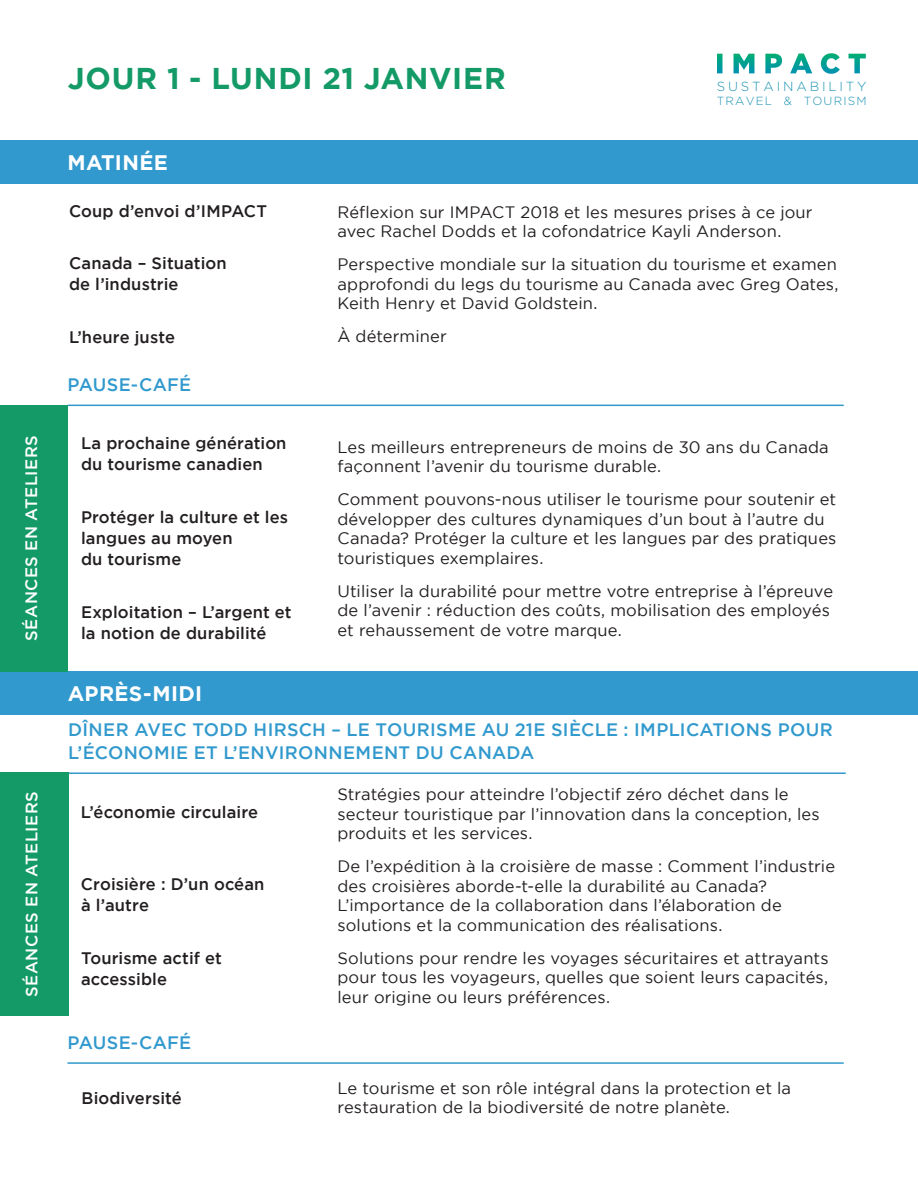
<style>
.page{position:relative;width:918px;height:1188px;background:#fff}
.page>*{position:absolute;margin:0;border:0;box-sizing:border-box;transform-origin:0 0}
.t1{font:700 30px "Gotham";letter-spacing:.025em;color:#139a67}
.t2{font:700 21px "Gotham";letter-spacing:.015em;color:#fff}
.t3{font:500 18px/22.5px "Gotham";letter-spacing:.02em;color:#3199cd}
.t4{font:500 16.65px/21px "Gotham";letter-spacing:.005em;color:#231f20}
.t5{font:16.5px/19.5px "Gotham";letter-spacing:.01em;color:#231f20}
.t6{font:500 16.5px "Gotham";letter-spacing:.03em;color:#fff}
.t7{font:300 13.2px "Gotham";letter-spacing:.215em;color:#1b92b3}
.t8{font:300 11.7px "Gotham";letter-spacing:.1em;color:#1b92b3}
</style>
<div class="page">
<div style="left:0;top:140px;width:918px;height:44px;background:#3199cd"></div>
<svg style="left:717px;top:53px;width:149px;height:21px"></svg>
<hr style="left:68px;top:405px;width:776px;height:1px;background:#3199cd">
<hr style="left:68px;top:1062px;width:776px;height:2px;background:#3199cd">
<hr style="left:68px;top:772px;width:778px;height:2px;background:#3199cd">
<div style="left:0;top:671px;width:918px;height:44px;background:#3199cd"></div>
<div style="left:0;top:405px;width:68px;height:266px;background:#139a67"></div>
<div style="left:0;top:772px;width:68px;height:244px;background:#139a67"></div>
<p class="t6" style="left:22px;top:641px;width:207px;rotate:-90deg">SÉANCES EN ATELIERS</p>
<p class="t6" style="left:22px;top:997px;width:207px;rotate:-90deg">SÉANCES EN ATELIERS</p>
<h1 class="t1" style="left:68px;top:61px;width:440px">JOUR 1 - LUNDI 21 JANVIER</h1>
<p class="t2" style="left:68px;top:150px;width:102px">MATINÉE</p>
<p class="t7" style="left:717px;top:79px;width:151px">SUSTAINABILITY</p>
<p class="t8" style="left:717px;top:94px;width:151px">TRAVEL &amp; TOURISM</p>
<p class="t4" style="left:69px;top:200px;width:200px">Coup d’envoi d’IMPACT</p>
<p class="t4" style="left:69px;top:253px;width:159px">Canada – Situation de l’industrie</p>
<p class="t4" style="left:69px;top:326px;width:108px">L’heure juste</p>
<p class="t3" style="left:68px;top:373px;width:125px">PAUSE-CAFÉ</p>
<p class="t4" style="left:81px;top:433px;width:207px">La prochaine génération du tourisme canadien</p>
<p class="t4" style="left:81px;top:506px;width:209px">Protéger la culture et les langues au moyen<br>du tourisme</p>
<p class="t4" style="left:81px;top:601px;width:212px">Exploitation – L’argent et la notion de durabilité</p>
<p class="t2" style="left:68px;top:681px;width:136px">APRÈS-MIDI</p>
<p class="t5" style="left:338px;top:202px;width:477px">Réflexion sur IMPACT 2018 et les mesures prises à ce jour avec Rachel Dodds et la cofondatrice Kayli Anderson.</p>
<p class="t5" style="left:338px;top:254px;width:503px;text-align:justify">Perspective mondiale sur la situation du tourisme et examen approfondi du legs du tourisme au Canada avec Greg Oates, Keith Henry et David Goldstein.</p>
<p class="t5" style="left:338px;top:326px;width:111px">À déterminer</p>
<p class="t5" style="left:338px;top:437px;width:493px">Les meilleurs entrepreneurs de moins de 30 ans du Canada façonnent l’avenir du tourisme durable.</p>
<p class="t5" style="left:338px;top:489px;width:500px">Comment pouvons-nous utiliser le tourisme pour soutenir et développer des cultures dynamiques d’un bout à l’autre du Canada? Protéger la culture et les langues par des pratiques touristiques exemplaires.</p>
<p class="t5" style="left:338px;top:581px;width:497px">Utiliser la durabilité pour mettre votre entreprise à l’épreuve de l’avenir : réduction des coûts, mobilisation des employés et rehaussement de votre marque.</p>
<p class="t3" style="left:68px;top:718px;width:766px">DÎNER AVEC TODD HIRSCH – LE TOURISME AU 21E SIÈCLE : IMPLICATIONS POUR<br>L’ÉCONOMIE ET L’ENVIRONNEMENT DU CANADA</p>
<p class="t4" style="left:81px;top:801px;width:179px">L’économie circulaire</p>
<p class="t4" style="left:81px;top:873px;width:185px">Croisière : D’un océan à l’autre</p>
<p class="t4" style="left:81px;top:947px;width:142px">Tourisme actif et accessible</p>
<p class="t3" style="left:68px;top:1031px;width:125px">PAUSE-CAFÉ</p>
<p class="t4" style="left:82px;top:1087px;width:102px">Biodiversité</p>
<p class="t5" style="left:338px;top:784px;width:484px">Stratégies pour atteindre l’objectif zéro déchet dans le secteur touristique par l’innovation dans la conception, les produits et les services.</p>
<p class="t5" style="left:338px;top:856px;width:499px">De l’expédition à la croisière de masse : Comment l’industrie des croisières aborde-t-elle la durabilité au Canada?<br>L’importance de la collaboration dans l’élaboration de solutions et la communication des réalisations.</p>
<p class="t5" style="left:338px;top:948px;width:493px;text-align:justify">Solutions pour rendre les voyages sécuritaires et attrayants pour tous les voyageurs, quelles que soient leurs capacités, leur origine ou leurs préférences.</p>
<p class="t5" style="left:338px;top:1078px;width:455px">Le tourisme et son rôle intégral dans la protection et la restauration de la biodiversité de notre planète.</p>
</div>
